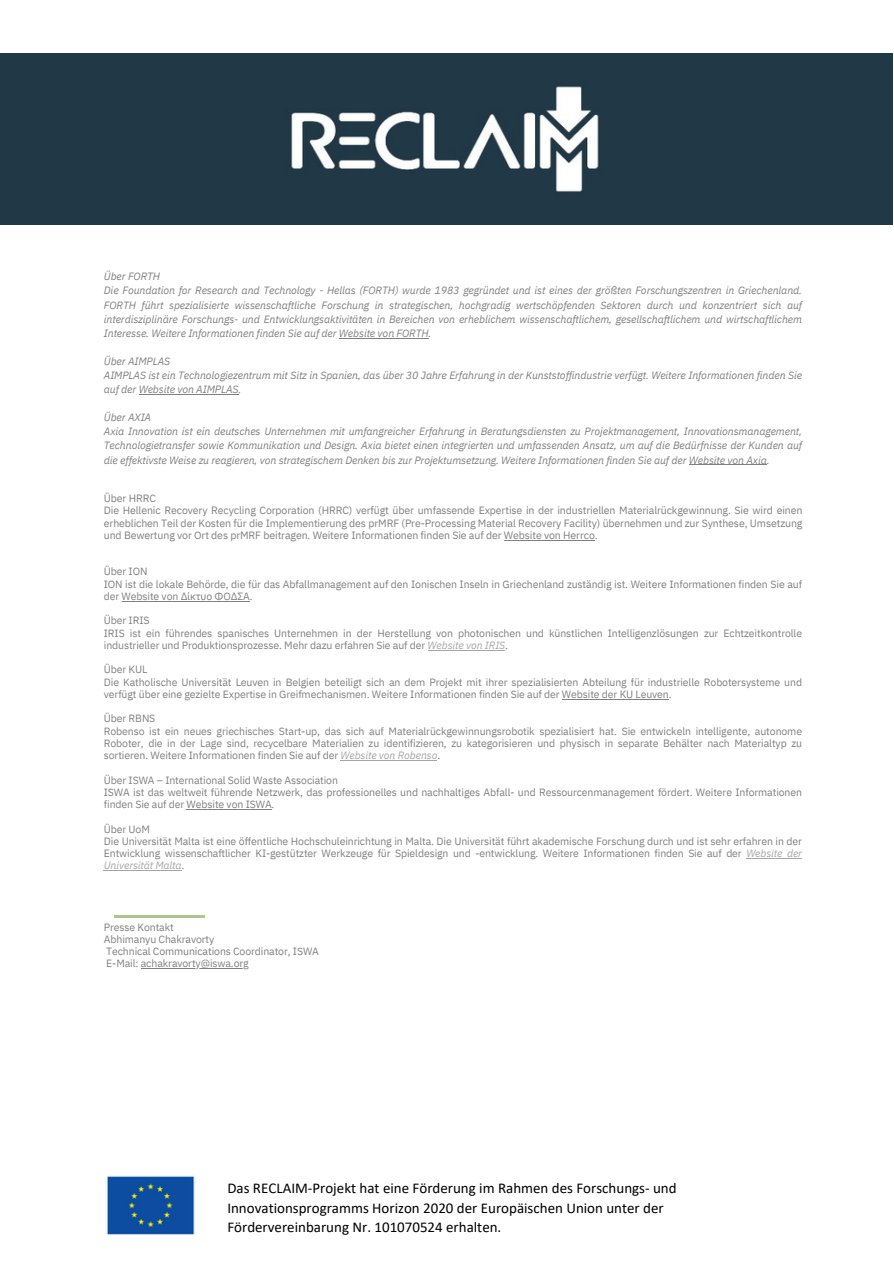
<style>
.page{position:relative;width:894px;height:1264px;background:#fff}
.page>*{position:absolute;margin:0;border:0;box-sizing:border-box;transform-origin:0 0}
.t1{font:15px/19.2px "Calibri";color:#000}
.t2{font:10.5px/12.3px "IBM Plex Sans";letter-spacing:-.01em;color:#808080}
.t3{font:italic 10.5px/14.1px "IBM Plex Sans";letter-spacing:-.01em;color:#808080;text-align:justify}
.s1{font-style:italic;color:#a6a6a6}
</style>
<div class="page">
<img style="left:107px;top:1176px;width:88px;height:59px">
<img style="left:0;top:53px;width:892px;height:171px">
<hr style="left:339px;top:337px;width:89px;height:1px;background:#808080">
<hr style="left:139px;top:394px;width:99px;height:1px;background:#808080">
<hr style="left:688px;top:464px;width:78px;height:1px;background:#808080">
<hr style="left:503px;top:539px;width:91px;height:1px;background:#808080">
<hr style="left:136px;top:600px;width:114px;height:1px;background:#808080">
<hr style="left:427px;top:649px;width:55px;height:1px;background:#a6a6a6">
<hr style="left:561px;top:698px;width:107px;height:1px;background:#808080">
<hr style="left:340px;top:760px;width:97px;height:1px;background:#a6a6a6">
<hr style="left:187px;top:809px;width:37px;height:1px;background:#808080">
<hr style="left:224px;top:809px;width:47px;height:1px;background:#808080">
<hr style="left:746px;top:858px;width:55px;height:1px;background:#a6a6a6">
<hr style="left:104px;top:870px;width:49px;height:1px;background:#a6a6a6">
<svg style="left:153px;top:870px;width:28px;height:1px"></svg>
<hr style="left:141px;top:968px;width:107px;height:1px;background:#808080">
<p class="t3" style="left:104px;top:269px;width:58px">Über FORTH</p>
<p class="t3" style="left:104px;top:283px;width:699px">Die Foundation for Research and Technology - Hellas (FORTH) wurde 1983 gegründet und ist eines der größten Forschungszentren in Griechenland.<br>FORTH führt spezialisierte wissenschaftliche Forschung in strategischen, hochgradig wertschöpfenden Sektoren durch und konzentriert sich auf interdisziplinäre Forschungs- und Entwicklungsaktivitäten in Bereichen von erheblichem wissenschaftlichem, gesellschaftlichem und wirtschaftlichem Interesse. Weitere Informationen finden Sie auf der Website von FORTH.</p>
<p class="t3" style="left:104px;top:354px;width:68px">Über AIMPLAS</p>
<p class="t3" style="left:104px;top:368px;width:699px">AIMPLAS ist ein Technologiezentrum mit Sitz in Spanien, das über 30 Jahre Erfahrung in der Kunststoffindustrie verfügt. Weitere Informationen finden Sie auf der Website von AIMPLAS.</p>
<p class="t3" style="left:104px;top:410px;width:49px">Über AXIA</p>
<p class="t3" style="left:104px;top:424px;width:699px">Axia Innovation ist ein deutsches Unternehmen mit umfangreicher Erfahrung in Beratungsdiensten zu Projektmanagement, Innovationsmanagement, Technologietransfer sowie Kommunikation und Design. Axia bietet einen integrierten und umfassenden Ansatz, um auf die Bedürfnisse der Kunden auf die effektivste Weise zu reagieren, von strategischem Denken bis zur Projektumsetzung. Weitere Informationen finden Sie auf der Website von Axia.</p>
<p class="t2" style="left:104px;top:492px;width:54px">Über HRRC</p>
<p class="t2" style="left:104px;top:504px;width:700px;text-align:justify">Die Hellenic Recovery Recycling Corporation (HRRC) verfügt über umfassende Expertise in der industriellen Materialrückgewinnung. Sie wird einen erheblichen Teil der Kosten für die Implementierung des prMRF (Pre-Processing Material Recovery Facility) übernehmen und zur Synthese, Umsetzung und Bewertung vor Ort des prMRF beitragen. Weitere Informationen finden Sie auf der Website von Herrco.</p>
<p class="t2" style="left:104px;top:565px;width:45px">Über ION</p>
<p class="t2" style="left:104px;top:577px;width:699px">ION ist die lokale Behörde, die für das Abfallmanagement auf den Ionischen Inseln in Griechenland zuständig ist. Weitere Informationen finden Sie auf der Website von Δίκτυο ΦΟΔΣΑ.</p>
<p class="t2" style="left:104px;top:614px;width:47px">Über IRIS</p>
<p class="t2" style="left:104px;top:626px;width:699px">IRIS ist ein führendes spanisches Unternehmen in der Herstellung von photonischen und künstlichen Intelligenzlösungen zur Echtzeitkontrolle industrieller und Produktionsprozesse. Mehr dazu erfahren Sie auf der <span class="s1">Website von IRIS</span>.</p>
<p class="t2" style="left:104px;top:663px;width:45px">Über KUL</p>
<p class="t2" style="left:104px;top:675px;width:699px">Die Katholische Universität Leuven in Belgien beteiligt sich an dem Projekt mit ihrer spezialisierten Abteilung für industrielle Robotersysteme und verfügt über eine gezielte Expertise in Greifmechanismen. Weitere Informationen finden Sie auf der Website der KU Leuven.</p>
<p class="t2" style="left:104px;top:712px;width:53px">Über RBNS</p>
<p class="t2" style="left:104px;top:724px;width:699px;text-align:justify">Robenso ist ein neues griechisches Start-up, das sich auf Materialrückgewinnungsrobotik spezialisiert hat. Sie entwickeln intelligente, autonome Roboter, die in der Lage sind, recycelbare Materialien zu identifizieren, zu kategorisieren und physisch in separate Behälter nach Materialtyp zu sortieren. Weitere Informationen finden Sie auf der <span class="s1">Website von Robenso</span>.</p>
<p class="t2" style="left:104px;top:773px;width:235px">Über ISWA – International Solid Waste Association</p>
<p class="t2" style="left:104px;top:785px;width:699px">ISWA ist das weltweit führende Netzwerk, das professionelles und nachhaltiges Abfall- und Ressourcenmanagement fördert. Weitere Informationen finden Sie auf der Website von ISWA.</p>
<p class="t2" style="left:104px;top:822px;width:48px">Über UoM</p>
<p class="t2" style="left:104px;top:834px;width:699px;text-align:justify">Die Universität Malta ist eine öffentliche Hochschuleinrichtung in Malta. Die Universität führt akademische Forschung durch und ist sehr erfahren in der Entwicklung wissenschaftlicher KI-gestützter Werkzeuge für Spieldesign und -entwicklung. Weitere Informationen finden Sie auf der <span class="s1">Website der Universität Malta</span>.</p>
<p class="t2" style="left:104px;top:920px;width:71px">Presse Kontakt</p>
<p class="t2" style="left:104px;top:932px;width:112px">Abhimanyu Chakravorty</p>
<p class="t2" style="left:106px;top:945px;width:214px">Technical Communications Coordinator, ISWA</p>
<p class="t2" style="left:106px;top:957px;width:144px">E-Mail: achakravorty@iswa.org</p>
<p class="t1" style="left:227px;top:1179px;width:450px">Das RECLAIM-Projekt hat eine Förderung im Rahmen des Forschungs- und<br>Innovationsprogramms Horizon 2020 der Europäischen Union unter der<br>Fördervereinbarung Nr. 101070524 erhalten.</p>
</div>
